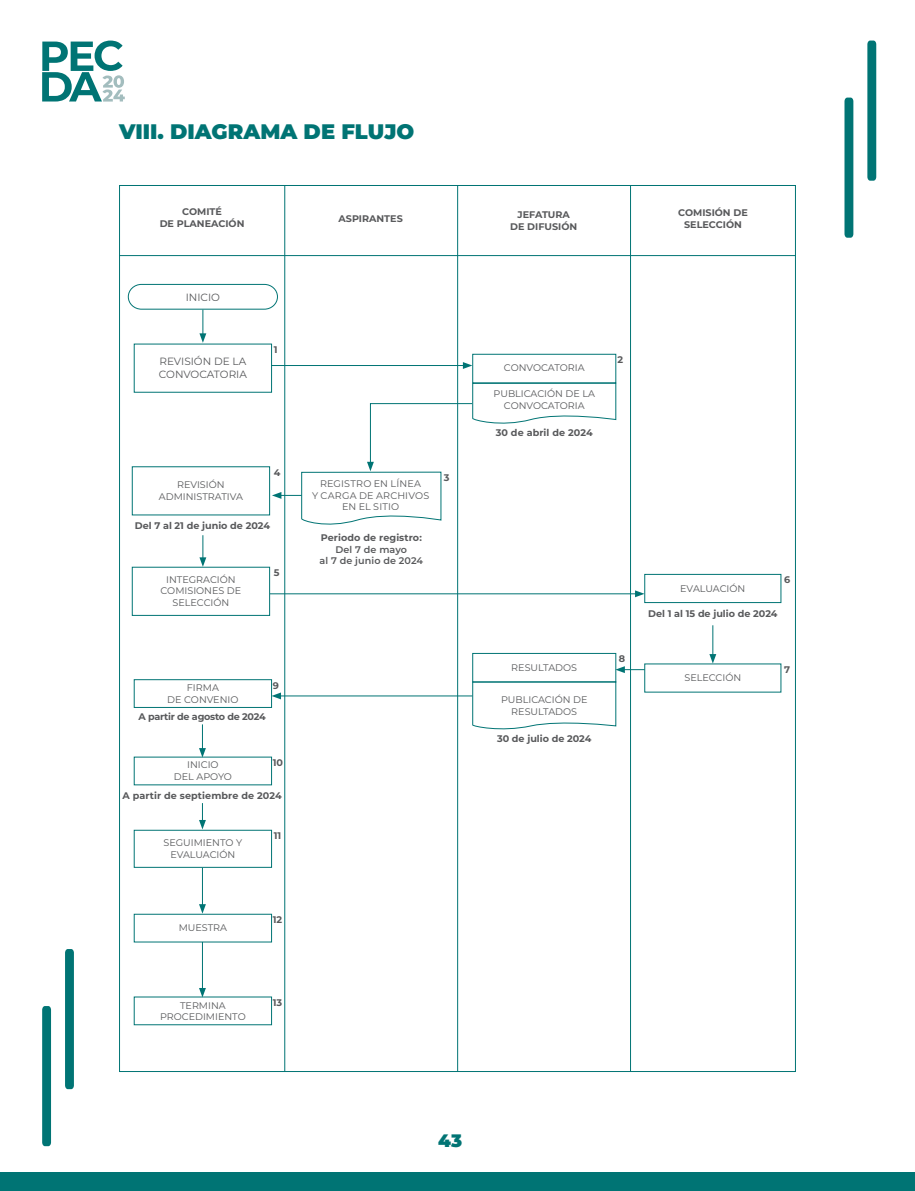
<style>
.page{position:relative;width:915px;height:1191px;background:#fff}
.page>*{position:absolute;margin:0;border:0;box-sizing:border-box;transform-origin:0 0}
.t1{font:900 21px "Montserrat";color:#007474}
.t2{font:900 18px "Montserrat";color:#007474}
.t3{font:10.5px/12.6px "Montserrat";color:#58595b}
.t4{font:9.6px/11.6px "Montserrat";color:#58595b;text-align:center}
.t5{font:700 9.6px/11.6px "Montserrat";color:#58595b;text-align:center}
.t6{font:9.6px/11.6px "Montserrat";letter-spacing:.02em;color:#58595b;text-align:center}
.t7{font:600 9.6px/11.6px "Montserrat";letter-spacing:.01em;color:#58595b;text-align:center}
.t8{font:700 9.6px "Montserrat";letter-spacing:-.025em;color:#58595b}
</style>
<div class="page">
<div style="left:0;top:1172px;width:914px;height:19px;background:#007474"></div>
<svg style="left:867px;top:41px;width:8px;height:140px"></svg>
<svg style="left:844px;top:98px;width:9px;height:140px"></svg>
<svg style="left:65px;top:949px;width:9px;height:140px"></svg>
<svg style="left:42px;top:1006px;width:9px;height:140px"></svg>
<svg style="left:42px;top:41px;width:83px;height:61px"></svg>
<hr style="left:119px;top:255px;width:676px;height:1px;background:#007474">
<hr style="left:284px;top:185px;width:1px;height:886px;background:#007474">
<hr style="left:457px;top:185px;width:1px;height:886px;background:#007474">
<hr style="left:630px;top:185px;width:1px;height:886px;background:#007474">
<svg style="left:199px;top:535px;width:7px;height:32px"></svg>
<svg style="left:199px;top:724px;width:7px;height:32px"></svg>
<svg style="left:199px;top:803px;width:7px;height:26px"></svg>
<hr style="left:202px;top:867px;width:1px;height:39px;background:#007474">
<svg style="left:199px;top:904px;width:7px;height:9px"></svg>
<hr style="left:202px;top:942px;width:1px;height:48px;background:#007474">
<svg style="left:199px;top:988px;width:7px;height:8px"></svg>
<svg style="left:127px;top:284px;width:151px;height:59px"></svg>
<hr style="left:271px;top:365px;width:194px;height:1px;background:#007474">
<svg style="left:462px;top:362px;width:10px;height:7px"></svg>
<hr style="left:270px;top:593px;width:367px;height:1px;background:#007474">
<svg style="left:634px;top:590px;width:10px;height:7px"></svg>
<div style="left:132px;top:567px;width:138px;height:49px;border:1px solid #007474"></div>
<div style="left:134px;top:679px;width:138px;height:29px;border:1px solid #007474"></div>
<div style="left:644px;top:574px;width:137px;height:29px;border:1px solid #007474"></div>
<div style="left:472px;top:354px;width:144px;height:29px;border:1px solid #007474"></div>
<div style="left:472px;top:653px;width:144px;height:29px;border:1px solid #007474"></div>
<svg style="left:472px;top:681px;width:144px;height:49px"></svg>
<hr style="left:278px;top:695px;width:194px;height:1px;background:#007474">
<svg style="left:271px;top:692px;width:10px;height:7px"></svg>
<svg style="left:272px;top:382px;width:344px;height:148px"></svg>
<hr style="left:712px;top:625px;width:1px;height:31px;background:#007474">
<svg style="left:709px;top:654px;width:7px;height:9px"></svg>
<svg style="left:615px;top:666px;width:29px;height:7px"></svg>
<h1 class="t1" style="left:119px;top:116px;width:296px">VIII. DIAGRAMA DE FLUJO</h1>
<p class="t5" style="left:160px;top:206px;width:86px">COMITÉ<br>DE PLANEACIÓN</p>
<p class="t3" style="left:186px;top:291px;width:36px">INICIO</p>
<p class="t3" style="left:159px;top:355px;width:90px">REVISIÓN DE LA<br>CONVOCATORIA</p>
<p class="t5" style="left:274px;top:343px;width:5px">1</p>
<p class="t4" style="left:159px;top:479px;width:85px">REVISIÓN<br>ADMINISTRATIVA</p>
<p class="t5" style="left:274px;top:466px;width:8px">4</p>
<p class="t5" style="left:135px;top:519px;width:137px">Del 7 al 21 de junio de 2024</p>
<p class="t4" style="left:160px;top:573px;width:82px">INTEGRACIÓN<br>COMISIONES DE<br>SELECCIÓN</p>
<p class="t4" style="left:167px;top:681px;width:73px">FIRMA<br>DE CONVENIO</p>
<p class="t5" style="left:274px;top:566px;width:7px">5</p>
<p class="t5" style="left:273px;top:679px;width:8px">9</p>
<p class="t8" style="left:138px;top:709px;width:128px">A partir de agosto de 2024</p>
<p class="t4" style="left:174px;top:759px;width:59px">INICIO<br>DEL APOYO</p>
<p class="t5" style="left:273px;top:756px;width:12px">10</p>
<p class="t5" style="left:122px;top:789px;width:161px">A partir de septiembre de 2024</p>
<p class="t4" style="left:163px;top:836px;width:80px">SEGUIMIENTO Y<br>EVALUACIÓN</p>
<p class="t4" style="left:179px;top:921px;width:50px">MUESTRA</p>
<p class="t4" style="left:160px;top:999px;width:87px">TERMINA<br>PROCEDIMIENTO</p>
<p class="t5" style="left:274px;top:829px;width:9px">11</p>
<p class="t5" style="left:273px;top:913px;width:11px">12</p>
<p class="t5" style="left:273px;top:996px;width:11px">13</p>
<p class="t5" style="left:338px;top:212px;width:66px">ASPIRANTES</p>
<p class="t5" style="left:510px;top:208px;width:68px">JEFATURA<br>DE DIFUSIÓN</p>
<p class="t5" style="left:678px;top:207px;width:71px">COMISIÓN DE<br>SELECCIÓN</p>
<p class="t6" style="left:312px;top:478px;width:119px">REGISTRO EN LÍNEA<br>Y CARGA DE ARCHIVOS<br>EN EL SITIO</p>
<p class="t5" style="left:320px;top:531px;width:102px">Periodo de registro:</p>
<p class="t7" style="left:319px;top:543px;width:105px">Del 7 de mayo<br>al 7 de junio de 2024</p>
<p class="t5" style="left:443px;top:471px;width:7px">3</p>
<p class="t4" style="left:503px;top:362px;width:82px">CONVOCATORIA</p>
<p class="t4" style="left:493px;top:388px;width:103px">PUBLICACIÓN DE LA<br>CONVOCATORIA</p>
<p class="t5" style="left:495px;top:426px;width:98px">30 de abril de 2024</p>
<p class="t5" style="left:617px;top:353px;width:7px">2</p>
<p class="t4" style="left:511px;top:661px;width:67px">RESULTADOS</p>
<p class="t4" style="left:501px;top:694px;width:88px">PUBLICACIÓN DE<br>RESULTADOS</p>
<p class="t5" style="left:497px;top:732px;width:96px">30 de julio de 2024</p>
<p class="t5" style="left:618px;top:652px;width:8px">8</p>
<p class="t4" style="left:680px;top:583px;width:67px">EVALUACIÓN</p>
<p class="t5" style="left:784px;top:573px;width:8px">6</p>
<p class="t5" style="left:648px;top:607px;width:131px">Del 1 al 15 de julio de 2024</p>
<p class="t4" style="left:684px;top:671px;width:58px">SELECCIÓN</p>
<p class="t5" style="left:784px;top:663px;width:7px">7</p>
<h2 class="t2" style="left:438px;top:1127px;width:25px">43</h2>
</div>
